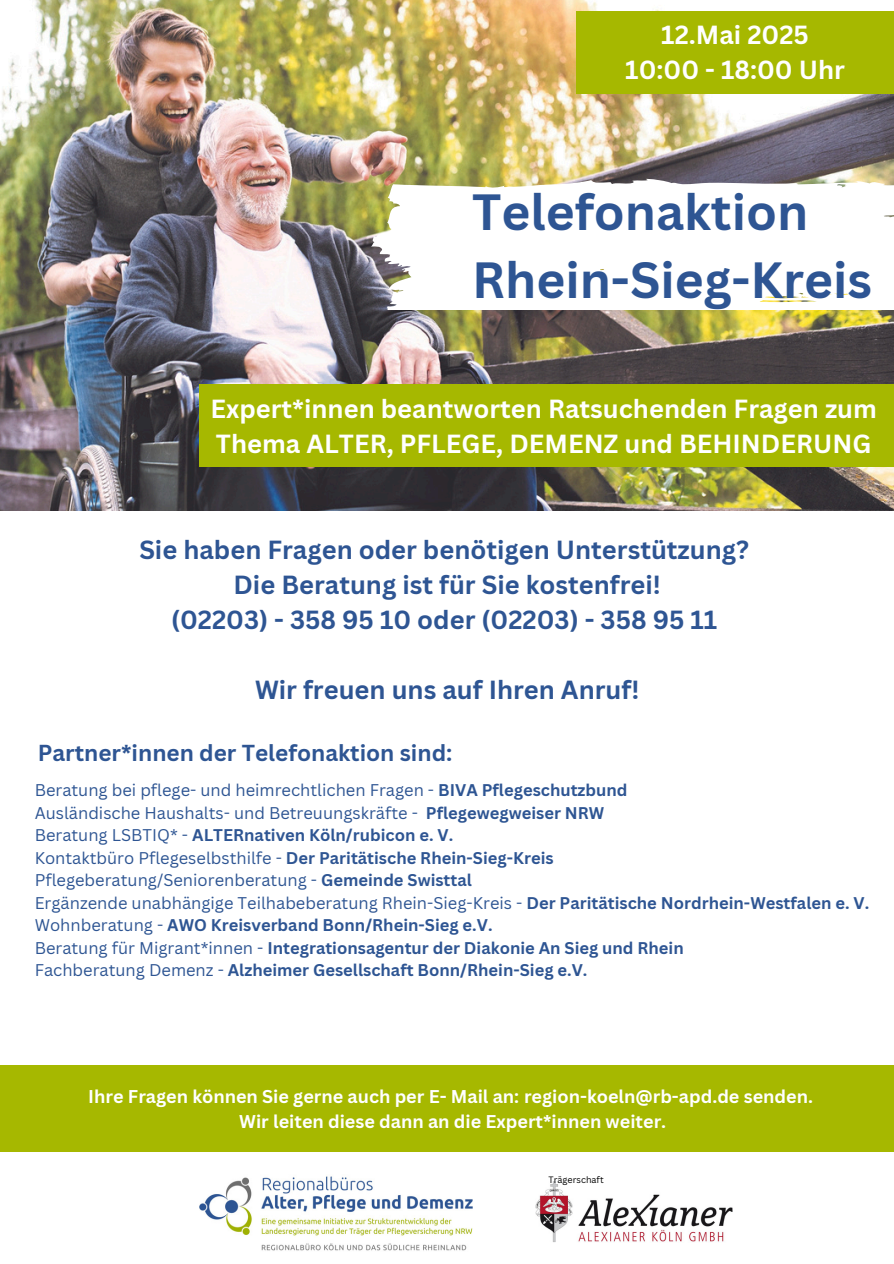
<style>
.page{position:relative;width:894px;height:1264px;background:#fff}
.page>*{position:absolute;margin:0;border:0;box-sizing:border-box;transform-origin:0 0}
.t1{font:700 49.5px/68.7px "Canva Sans";color:#2e5593}
.t2{font:700 25.5px/35px "Canva Sans";color:#2e5593;text-align:center}
.t3{font:700 25.5px/35px "Canva Sans";color:#fff;text-align:center}
.t4{font:700 22.5px "Canva Sans";color:#2e5593}
.t5{font:700 18px/24.8px "Canva Sans";color:#fff;text-align:center}
.t6{font:700 16.5px/22.5px "Canva Sans";color:#2e5593}
.t7{font:16.5px/22.5px "Canva Sans";color:#2e5593}
.t8{font:9px "Canva Sans";color:#000}
.s1{font-weight:700}
.s2{font-weight:400}
</style>
<div class="page">
<img style="left:0;top:0;width:893px;height:510px">
<svg style="left:359px;top:177px;width:534px;height:132px"></svg>
<div style="left:576px;top:11px;width:317px;height:83px;background:#a6b800"></div>
<div style="left:200px;top:384px;width:693px;height:83px;background:#a6b800"></div>
<img style="left:200px;top:1176px;width:272px;height:75px">
<img style="left:535px;top:1181px;width:197px;height:61px">
<div style="left:0;top:1065px;width:893px;height:87px;background:#a6b800"></div>
<p class="t3" style="left:625px;top:17px;width:221px">12.Mai 2025<br>10:00 - 18:00 Uhr</p>
<h2 class="t1" style="left:472px;top:176px;width:401px">Telefonaktion<br>Rhein-Sieg-Kreis</h2>
<h3 class="t3" style="left:210px;top:390px;width:667px;text-align:left">Expert*innen beantworten Ratsuchenden Fragen zum<br>Thema ALTER, PFLEGE, DEMENZ und BEHINDERUNG</h3>
<h2 class="t2" style="left:139px;top:532px;width:611px">Sie haben Fragen oder benötigen Unterstützung?<br>Die Beratung ist für Sie kostenfrei!<br>(02203) - 358 95 10 oder (02203) - 358 95 11</h2>
<p class="t2" style="left:255px;top:671px;width:386px">Wir freuen uns auf Ihren Anruf!</p>
<h5 class="t4" style="left:38px;top:737px;width:416px">Partner*innen der Telefonaktion sind:</h5>
<h1 class="t7" style="left:35px;top:778px;width:594px">Beratung bei pflege- und heimrechtlichen Fragen - <span class="s1">BIVA Pflegeschutzbund<br></span>Ausländische Haushalts- und Betreuungskräfte -</h1>
<h2 class="t6" style="left:35px;top:801px;width:571px;text-indent:391px">Pflegewegweiser NRW<br><span class="s2">Beratung LSBTIQ* -</span> ALTERnativen Köln/rubicon e. V.<br><span class="s2">Kontaktbüro Pflegeselbsthilfe -</span> Der Paritätische Rhein-Sieg-Kreis</h2>
<h2 class="t6" style="left:35px;top:868px;width:835px"><span class="s2">Pflegeberatung/Seniorenberatung -</span> Gemeinde Swisttal<br><span class="s2">Ergänzende unabhängige Teilhabeberatung Rhein-Sieg-Kreis -</span> Der Paritätische Nordrhein-Westfalen e. V.<br><span class="s2">Wohnberatung -</span> AWO Kreisverband Bonn/Rhein-Sieg e.V.<br><span class="s2">Beratung für Migrant*innen -</span> Integrationsagentur der Diakonie An Sieg und Rhein<br><span class="s2">Fachberatung Demenz -</span> Alzheimer Gesellschaft Bonn/Rhein-Sieg e.V.</h2>
<h4 class="t5" style="left:88px;top:1083px;width:726px">Ihre Fragen können Sie gerne auch per E- Mail an: region-koeln@rb-apd.de senden.<br>Wir leiten diese dann an die Expert*innen weiter.</h4>
<p class="t8" style="left:548px;top:1172px;width:57px">Trägerschaft</p>
</div>
